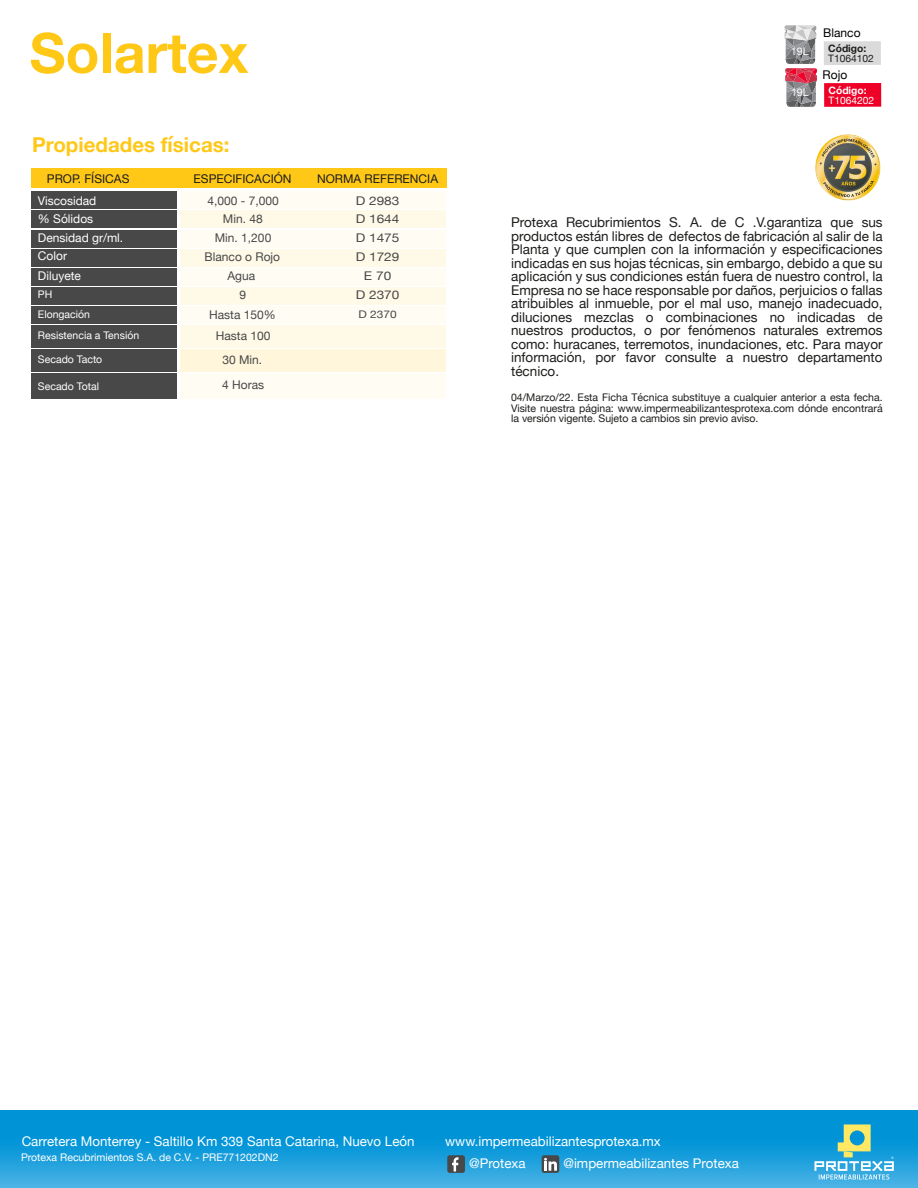
<style>
.page{position:relative;width:918px;height:1188px;background:#fff}
.page>*{position:absolute;margin:0;border:0;box-sizing:border-box;transform-origin:0 0}
.t1{font:700 55.5px "Helvetica Neue";color:#ffc817}
.t2{font:700 20.55px "Helvetica Neue";color:#ffc817}
.t3{font:13.5px/13.5px "Helvetica Neue";color:#1d1d1b;text-align:justify}
.t4{font:13.35px "Helvetica Neue";color:#fff}
.t5{font:12px "Helvetica Neue";color:#474847}
.t6{font:12px/18.6px "Helvetica Neue";color:#fff}
.t7{font:12px "Helvetica Neue";color:#1d1d1b}
.t8{font:12px "Helvetica Neue";color:#474847;scale:1.14 1}
.t9{font:12px "Helvetica Neue";color:#000}
.t10{font:10.65px "Helvetica Neue";color:#fff}
.t11{font:10.5px/10.5px "Helvetica Neue";color:#1d1d1b;text-align:justify}
.t12{font:10.5px "Helvetica Neue";color:#fff}
.t13{font:10.5px "Helvetica Neue";color:#474847;scale:1.14 1}
.t14{font:10.2px "Helvetica Neue";color:#fff}
.t15{font:10.2px "Helvetica Neue";color:#1d1d1b}
.t16{font:700 10.2px "Helvetica Neue";color:#fff}
.t17{font:700 10.2px "Helvetica Neue";color:#1d1d1b}
</style>
<div class="page">
<div style="left:0;top:1111px;width:918px;height:77px;background:linear-gradient(to bottom,#008cd3,#40aee3)"></div>
<svg style="left:815px;top:1124px;width:79px;height:56px"></svg>
<div style="left:447px;top:1155px;width:18px;height:18px;background:#474847;border-radius:2px"></div>
<svg style="left:452px;top:1157px;width:7px;height:15px"></svg>
<div style="left:542px;top:1155px;width:17px;height:18px;background:#474847;border-radius:2px"></div>
<svg style="left:544px;top:1158px;width:13px;height:13px"></svg>
<img style="left:815px;top:135px;width:66px;height:65px">
<div style="left:31px;top:168px;width:415px;height:20px;background:#ffc817"></div>
<div style="left:31px;top:349px;width:145px;height:23px;background:#474847"></div>
<div style="left:31px;top:373px;width:145px;height:26px;background:#474847"></div>
<div style="left:31px;top:268px;width:145px;height:18px;background:#474847"></div>
<div style="left:31px;top:288px;width:145px;height:17px;background:#474847"></div>
<div style="left:31px;top:306px;width:145px;height:18px;background:#474847"></div>
<div style="left:31px;top:325px;width:145px;height:23px;background:#474847"></div>
<div style="left:31px;top:230px;width:145px;height:17px;background:#474847"></div>
<div style="left:31px;top:249px;width:145px;height:18px;background:#474847"></div>
<div style="left:31px;top:211px;width:145px;height:17px;background:#474847"></div>
<div style="left:31px;top:191px;width:145px;height:18px;background:#474847"></div>
<div style="left:180px;top:349px;width:266px;height:23px;background:#fff6dc"></div>
<div style="left:180px;top:373px;width:266px;height:26px;background:#fffcf4"></div>
<div style="left:180px;top:268px;width:266px;height:18px;background:#fffcf4"></div>
<div style="left:180px;top:288px;width:266px;height:17px;background:#fff9e8"></div>
<div style="left:180px;top:306px;width:266px;height:18px;background:#fffcf4"></div>
<div style="left:180px;top:325px;width:266px;height:23px;background:#fff9e8"></div>
<div style="left:180px;top:230px;width:266px;height:17px;background:#fffcf4"></div>
<div style="left:180px;top:249px;width:266px;height:18px;background:#fff9e8"></div>
<div style="left:180px;top:211px;width:266px;height:17px;background:#fff9e8"></div>
<div style="left:180px;top:191px;width:266px;height:18px;background:#fffcf4"></div>
<div style="left:824px;top:83px;width:57px;height:24px;background:#ef0027"></div>
<svg style="left:784px;top:25px;width:33px;height:82px"></svg>
<div style="left:824px;top:41px;width:57px;height:24px;background:#dadada"></div>
<h1 class="t1" style="left:30px;top:10px;width:220px">Solartex</h1>
<h2 class="t2" style="left:32px;top:129px;width:199px">Propiedades físicas:</h2>
<p class="t7" style="left:47px;top:170px;width:84px">PROP. FÍSICAS</p>
<p class="t6" style="left:38px;top:192px;width:60px">Viscosidad % Sólidos</p>
<p class="t7" style="left:194px;top:170px;width:99px">ESPECIFICACIÓN</p>
<p class="t7" style="left:317px;top:170px;width:123px">NORMA REFERENCIA</p>
<p class="t8" style="left:356px;top:192px;width:40px">D 2983</p>
<p class="t5" style="left:208px;top:192px;width:73px">4,000 - 7,000</p>
<p class="t5" style="left:223px;top:210px;width:41px">Min. 48</p>
<p class="t8" style="left:356px;top:210px;width:40px">D 1644</p>
<p class="t6" style="left:38px;top:229px;width:87px">Densidad gr/ml.</p>
<p class="t5" style="left:215px;top:229px;width:58px">Min. 1,200</p>
<p class="t8" style="left:356px;top:229px;width:40px">D 1475</p>
<p class="t6" style="left:38px;top:248px;width:31px">Color</p>
<p class="t5" style="left:205px;top:248px;width:77px">Blanco o Rojo</p>
<p class="t8" style="left:356px;top:248px;width:40px">D 1729</p>
<p class="t6" style="left:38px;top:267px;width:45px">Diluyete</p>
<p class="t5" style="left:228px;top:267px;width:29px">Agua</p>
<p class="t8" style="left:364px;top:267px;width:25px">E 70</p>
<p class="t12" style="left:38px;top:287px;width:16px">PH</p>
<p class="t5" style="left:239px;top:286px;width:8px">9</p>
<p class="t8" style="left:356px;top:286px;width:40px">D 2370</p>
<p class="t5" style="left:209px;top:306px;width:68px">Hasta 150%</p>
<p class="t13" style="left:358px;top:306px;width:35px">D 2370</p>
<p class="t12" style="left:38px;top:327px;width:103px">Resistencia a Tensión</p>
<p class="t5" style="left:216px;top:327px;width:56px">Hasta 100</p>
<p class="t12" style="left:38px;top:352px;width:66px">Secado Tacto</p>
<p class="t5" style="left:222px;top:351px;width:41px">30 Min.</p>
<p class="t12" style="left:38px;top:378px;width:63px">Secado Total</p>
<p class="t5" style="left:222px;top:376px;width:43px">4 Horas</p>
<p class="t10" style="left:791px;top:44px;width:19px">19L</p>
<p class="t10" style="left:791px;top:84px;width:19px">19L</p>
<p class="t9" style="left:823px;top:24px;width:39px">Blanco</p>
<p class="t17" style="left:828px;top:40px;width:40px">Código:</p>
<p class="t15" style="left:828px;top:51px;width:47px">T1064102</p>
<p class="t9" style="left:823px;top:66px;width:26px">Rojo</p>
<p class="t16" style="left:829px;top:82px;width:40px">Código:</p>
<p class="t14" style="left:829px;top:93px;width:47px">T1064202</p>
<p class="t3" style="left:511px;top:217px;width:373px">Protexa Recubrimientos S. A. de C .V.garantiza que sus productos están libres de defectos de fabricación al salir de la Planta y que cumplen con la información y especificaciones indicadas en sus hojas técnicas, sin embargo, debido a que su aplicación y sus condiciones están fuera de nuestro control, la Empresa no se hace responsable por daños, perjuicios o fallas atribuibles al inmueble, por el mal uso, manejo inadecuado, diluciones mezclas o combinaciones no indicadas de nuestros productos, o por fenómenos naturales extremos como: huracanes, terremotos, inundaciones, etc. Para mayor información, por favor consulte a nuestro departamento técnico.</p>
<p class="t11" style="left:511px;top:393px;width:373px">04/Marzo/22. Esta Ficha Técnica substituye a cualquier anterior a esta fecha.<br>Visite nuestra página: www.impermeabilizantesprotexa.com dónde encontrará la versión vigente. Sujeto a cambios sin previo aviso.</p>
<p class="t4" style="left:22px;top:1131px;width:394px">Carretera Monterrey - Saltillo Km 339 Santa Catarina, Nuevo León</p>
<p class="t4" style="left:445px;top:1131px;width:217px">www.impermeabilizantesprotexa.mx</p>
<p class="t12" style="left:21px;top:1150px;width:259px">Protexa Recubrimientos S.A. de C.V. - PRE771202DN2</p>
<p class="t4" style="left:469px;top:1154px;width:58px">@Protexa</p>
<p class="t4" style="left:563px;top:1154px;width:177px">@impermeabilizantes Protexa</p>
</div>
